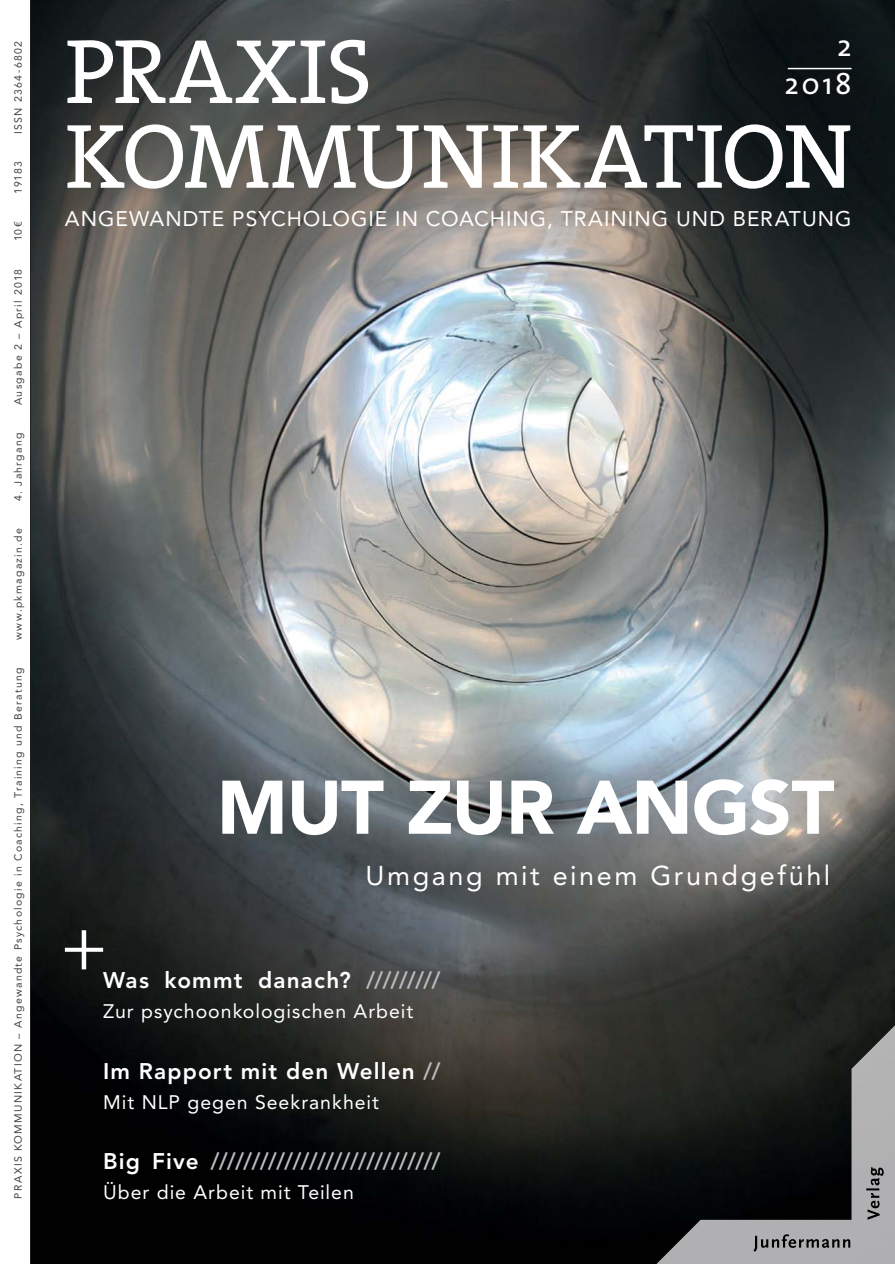
<style>
.page{position:relative;width:895px;height:1264px;background:#fff}
.page>*{position:absolute;margin:0;border:0;box-sizing:border-box;transform-origin:0 0}
.t1{font:92.4px/84.8px "The Serif";color:#fff}
.t2{font:900 75px "Avenir LT Std";letter-spacing:-.015em;color:#fff}
.t3{font:30px/37.5px "The Sans";color:#fff;text-align:right}
.t4{font:27px "Avenir LT Std";letter-spacing:.1em;color:#fff}
.t5{font:800 22.5px "Avenir LT Std";letter-spacing:.05em;color:#fff}
.t6{font:800 22.5px "Avenir LT Std";letter-spacing:.05em;color:#bbbdc0}
.t7{font:21px "Avenir LT Std";letter-spacing:.045em;color:#fff}
.t8{font:19.5px "Avenir LT Std";letter-spacing:.05em;color:#fff}
.t9{font:10.5px "Avenir LT Std";letter-spacing:.12em;color:#404041}
.s1{color:#bbbdc0}
.s2{color:#fff}
</style>
<div class="page">
<img style="left:31px;top:0;width:864px;height:1264px">
<svg style="left:65px;top:930px;width:38px;height:39px"></svg>
<img style="left:645px;top:1013px;width:250px;height:251px">
<hr style="left:788px;top:68px;width:63px;height:1px;background:#fff">
<p class="t9" style="left:13px;top:134px;width:94px;rotate:-90deg">ISSN 2364-6802</p>
<p class="t9" style="left:13px;top:194px;width:34px;rotate:-90deg">19183</p>
<p class="t9" style="left:13px;top:241px;width:21px;rotate:-90deg">10€</p>
<p class="t9" style="left:13px;top:405px;width:138px;rotate:-90deg">Ausgabe 2 – April 2018</p>
<p class="t9" style="left:13px;top:501px;width:70px;rotate:-90deg">4. Jahrgang</p>
<p class="t9" style="left:13px;top:640px;width:113px;rotate:-90deg">www.pkmagazin.de</p>
<p class="t9" style="left:13px;top:1198px;width:532px;rotate:-90deg">PRAXIS KOMMUNIKATION – Angewandte Psychologie in Coaching, Training und Beratung</p>
<h1 class="t1" style="left:65px;top:29px;width:789px">PRAXIS<br>KOMMUNIKATION</h1>
<h3 class="t7" style="left:65px;top:208px;width:788px">ANGEWANDTE PSYCHOLOGIE IN COACHING, TRAINING UND BERATUNG</h3>
<h3 class="t3" style="left:784px;top:27px;width:69px">2<br>2018</h3>
<h2 class="t2" style="left:217px;top:771px;width:619px">MUT ZUR ANGST</h2>
<h3 class="t4" style="left:366px;top:862px;width:466px">Umgang mit einem Grundgefühl</h3>
<h3 class="t5" style="left:103px;top:969px;width:339px">Was kommt danach? <span class="s1">/////////</span></h3>
<h3 class="t8" style="left:103px;top:1002px;width:312px">Zur psychoonkologischen Arbeit</h3>
<h3 class="t5" style="left:103px;top:1059px;width:339px">Im Rapport mit den Wellen <span class="s1">//</span></h3>
<h3 class="t8" style="left:103px;top:1092px;width:277px">Mit NLP gegen Seekrankheit</h3>
<h3 class="t6" style="left:103px;top:1149px;width:339px"><span class="s2">Big Five</span> ////////////////////////////</h3>
<h3 class="t8" style="left:103px;top:1182px;width:252px">Über die Arbeit mit Teilen</h3>
</div>
